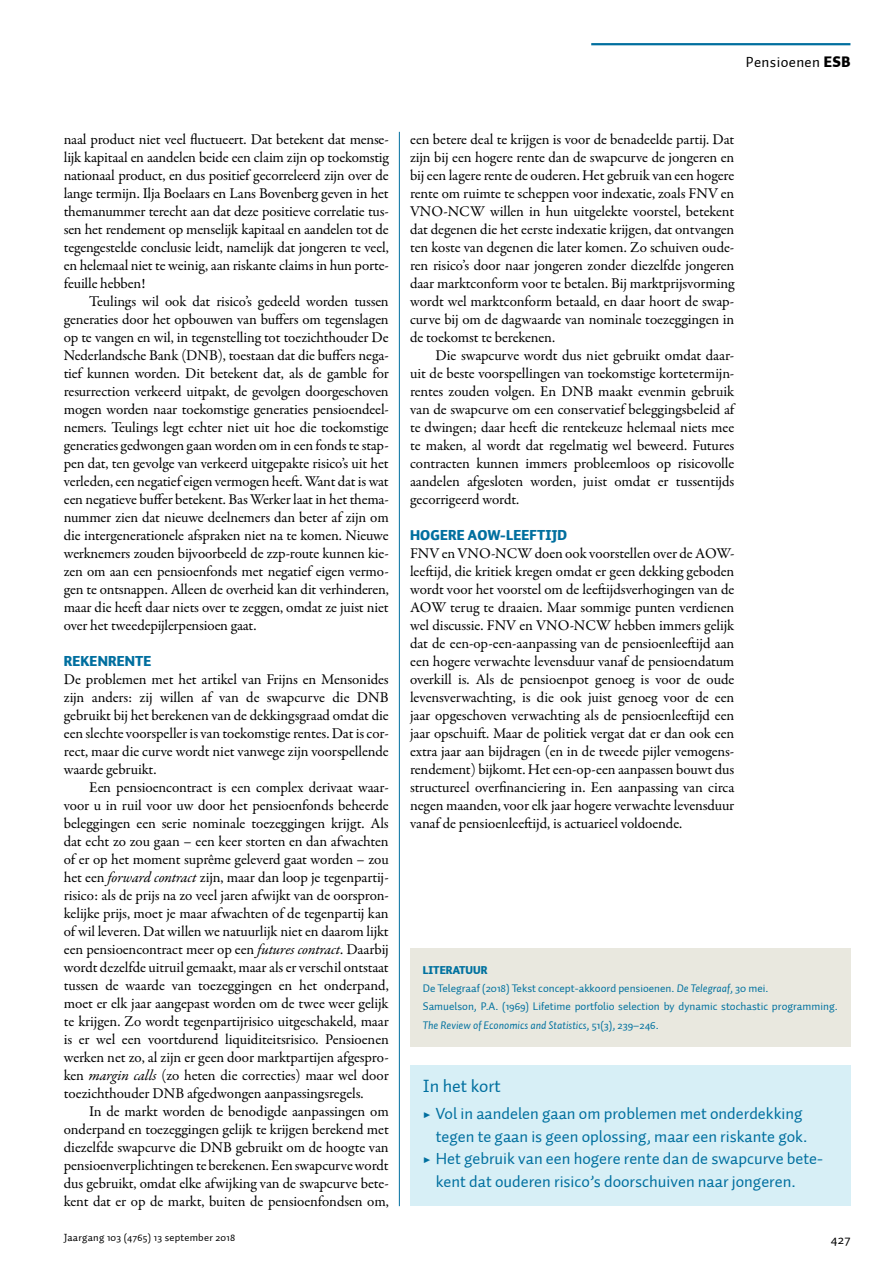
<style>
.page{position:relative;width:893px;height:1263px;background:#fff}
.page>*{position:absolute;margin:0;border:0;box-sizing:border-box;transform-origin:0 0}
.t1{font:18px "Auto 1";color:#006f9f}
.t2{font:16.5px "Auto 1";color:#006f9f}
.t3{font:15px/18px "Garamond Premr Pro";letter-spacing:-.01em;color:#000;text-align:justify}
.t4{font:15px "Auto 1";letter-spacing:.025em;color:#000}
.t5{font:900 14.25px "Auto 1";letter-spacing:.01em;color:#006f9f}
.t6{font:13.5px "Auto 1";color:#000}
.t7{font:11.25px/18px "Auto 1";color:#00719f}
.t8{font:10.5px "Auto 1";letter-spacing:.025em;color:#000}
.s1{font-weight:900}
.s2{font-style:italic}
.s3{font-family:"Garamond Premr Pro";font-weight:700}
</style>
<div class="page">
<hr style="left:591px;top:43px;width:259px;height:2px;background:#006f9f">
<div style="left:410px;top:948px;width:440px;height:98px;background:#e9e8df"></div>
<div style="left:410px;top:1065px;width:440px;height:141px;background:#d7eff6"></div>
<hr style="left:399px;top:132px;width:1px;height:1074px;background:#006f9f">
<p class="t4" style="left:746px;top:53px;width:106px">Pensioenen <span class="s1">ESB</span></p>
<p class="t3" style="left:64px;top:131px;width:326px">naal product niet veel fluctueert. Dat betekent dat mense&shy;lijk kapitaal en aandelen beide een claim zijn op toekomstig nationaal product, en dus positief gecorreleerd zijn over de lange termijn. Ilja Boelaars en Lans Bovenberg geven in het themanummer terecht aan dat deze positieve correlatie tus&shy;sen het rendement op menselijk kapitaal en aandelen tot de tegengestelde conclusie leidt, namelijk dat jongeren te veel, en helemaal niet te weinig, aan riskante claims in hun porte&shy;feuille hebben!</p>
<p class="t3" style="left:64px;top:293px;width:326px;text-indent:26px">Teulings wil ook dat risico’s gedeeld worden tussen generaties door het opbouwen van buffers om tegenslagen op te vangen en wil, in tegenstelling tot toezichthouder De Nederlandsche Bank (DNB), toestaan dat die buffers nega&shy;tief kunnen worden. Dit betekent dat, als de gamble for resurrection verkeerd uitpakt, de gevolgen doorgeschoven mogen worden naar toekomstige generaties pensioendeel&shy;nemers. Teulings legt echter niet uit hoe die toekomstige generaties gedwongen gaan worden om in een fonds te stap&shy;pen dat, ten gevolge van verkeerd uitgepakte risico’s uit het verleden, een negatief eigen vermogen heeft. Want dat is wat een negatieve buffer betekent. Bas Werker laat in het thema&shy;nummer zien dat nieuwe deelnemers dan beter af zijn om die intergenerationele afspraken niet na te komen. Nieuwe werknemers zouden bijvoorbeeld de zzp-route kunnen kie&shy;zen om aan een pensioenfonds met negatief eigen vermo&shy;gen te ontsnappen. Alleen de overheid kan dit verhinderen, maar die heeft daar niets over te zeggen, omdat ze juist niet over het tweedepijlerpensioen gaat.</p>
<p class="t5" style="left:64px;top:652px;width:89px">REKENRENTE</p>
<p class="t3" style="left:64px;top:671px;width:327px">De problemen met het artikel van Frijns en Mensonides zijn anders: zij willen af van de swapcurve die DNB gebruikt bij het berekenen van de dekkingsgraad omdat die een slechte voorspeller is van toekomstige rentes. Dat is cor&shy;rect, maar die curve wordt niet vanwege zijn voorspellende waarde gebruikt.</p>
<p class="t3" style="left:64px;top:779px;width:327px;text-indent:26px">Een pensioencontract is een complex derivaat waar&shy;voor u in ruil voor uw door het pensioenfonds beheerde beleggingen een serie nominale toezeggingen krijgt. Als dat echt zo zou gaan – een keer storten en dan afwachten of er op het moment suprême geleverd gaat worden – zou het een <span class="s2">forward contract</span> zijn, maar dan loop je tegenpartij&shy;risico: als de prijs na zo veel jaren afwijkt van de oorspron&shy;kelijke prijs, moet je maar afwachten of de tegenpartij kan of wil leveren. Dat willen we natuurlijk niet en daarom lijkt een pensioencontract meer op een <span class="s2">futures contract</span>. Daarbij wordt dezelfde uitruil gemaakt, maar als er verschil ontstaat tussen de waarde van toezeggingen en het onderpand, moet er elk jaar aangepast worden om de twee weer gelijk te krijgen. Zo wordt tegenpartijrisico uitgeschakeld, maar is er wel een voortdurend liquiditeitsrisico. Pensioenen werken net zo, al zijn er geen door marktpartijen afgespro&shy;ken <span class="s2">margin calls</span> (zo heten die correcties) maar wel door toezichthouder DNB afgedwongen aanpassingsregels.</p>
<p class="t3" style="left:64px;top:1103px;width:327px;text-indent:26px">In de markt worden de benodigde aanpassingen om onderpand en toezeggingen gelijk te krijgen berekend met diezelfde swapcurve die DNB gebruikt om de hoogte van pensioenverplichtingen te berekenen. Een swapcurve wordt dus gebruikt, omdat elke afwijking van de swapcurve bete&shy;kent dat er op de markt, buiten de pensioenfondsen om,</p>
<p class="t3" style="left:410px;top:131px;width:326px">een betere deal te krijgen is voor de benadeelde partij. Dat zijn bij een hogere rente dan de swapcurve de jongeren en bij een lagere rente de ouderen. Het gebruik van een hogere rente om ruimte te scheppen voor indexatie, zoals FNV en VNO-NCW willen in hun uitgelekte voorstel, betekent dat degenen die het eerste indexatie krijgen, dat ontvangen ten koste van degenen die later komen. Zo schuiven oude&shy;ren risico’s door naar jongeren zonder diezelfde jongeren daar marktconform voor te betalen. Bij marktprijsvorming wordt wel marktconform betaald, en daar hoort de swap&shy;curve bij om de dagwaarde van nominale toezeggingen in de toekomst te berekenen.</p>
<p class="t3" style="left:410px;top:347px;width:326px;text-indent:26px">Die swapcurve wordt dus niet gebruikt omdat daar&shy;uit de beste voorspellingen van toekomstige kortetermijn&shy;rentes zouden volgen. En DNB maakt evenmin gebruik van de swapcurve om een conservatief beleggingsbeleid af te dwingen; daar heeft die rentekeuze helemaal niets mee te maken, al wordt dat regelmatig wel beweerd. Futures contracten kunnen immers probleemloos op risicovolle aandelen afgesloten worden, juist omdat er tussentijds gecorrigeerd wordt.</p>
<p class="t5" style="left:410px;top:526px;width:158px">HOGERE AOW-LEEFTIJD</p>
<p class="t3" style="left:410px;top:545px;width:326px">FNV en VNO-NCW doen ook voorstellen over de AOW&shy;leeftijd, die kritiek kregen omdat er geen dekking geboden wordt voor het voorstel om de leeftijdsverhogingen van de AOW terug te draaien. Maar sommige punten verdienen wel discussie. FNV en VNO-NCW hebben immers gelijk dat de een-op-een-aanpassing van de pensioenleeftijd aan een hogere verwachte levensduur vanaf de pensioendatum overkill is. Als de pensioenpot genoeg is voor de oude levensverwachting, is die ook juist genoeg voor de een jaar opgeschoven verwachting als de pensioenleeftijd een jaar opschuift. Maar de politiek vergat dat er dan ook een extra jaar aan bijdragen (en in de tweede pijler vemogens&shy;rendement) bijkomt. Het een-op-een aanpassen bouwt dus structureel overfinanciering in. Een aanpassing van circa negen maanden, voor elk jaar hogere verwachte levensduur vanaf de pensioenleeftijd, is actuarieel voldoende.</p>
<p class="t7" style="left:423px;top:962px;width:416px"><span class="s1">LITERATUUR<br></span>De Telegraaf (2018) Tekst concept-akkoord pensioenen. <span class="s2">De Telegraaf</span>, 30 mei.<br>Samuelson, P.A. (1969) Lifetime portfolio selection by dynamic stochastic programming.<br><span class="s2">The Review of Economics and Statistics</span>, 51(3), 239–246.</p>
<p class="t1" style="left:423px;top:1075px;width:80px">In het kort</p>
<p class="t2" style="left:423px;top:1103px;width:381px"><span class="s3">▶</span> Vol in aandelen gaan om problemen met onderdekking</p>
<p class="t2" style="left:436px;top:1126px;width:373px">tegen te gaan is geen oplossing, maar een riskante gok.</p>
<p class="t2" style="left:423px;top:1148px;width:401px"><span class="s3">▶</span> Het gebruik van een hogere rente dan de swapcurve bete-</p>
<p class="t2" style="left:436px;top:1171px;width:361px">kent dat ouderen risico’s doorschuiven naar jongeren.</p>
<p class="t8" style="left:64px;top:1231px;width:173px">Jaargang 103 (4765) 13 september 2018</p>
<p class="t6" style="left:831px;top:1231px;width:21px">427</p>
</div>
